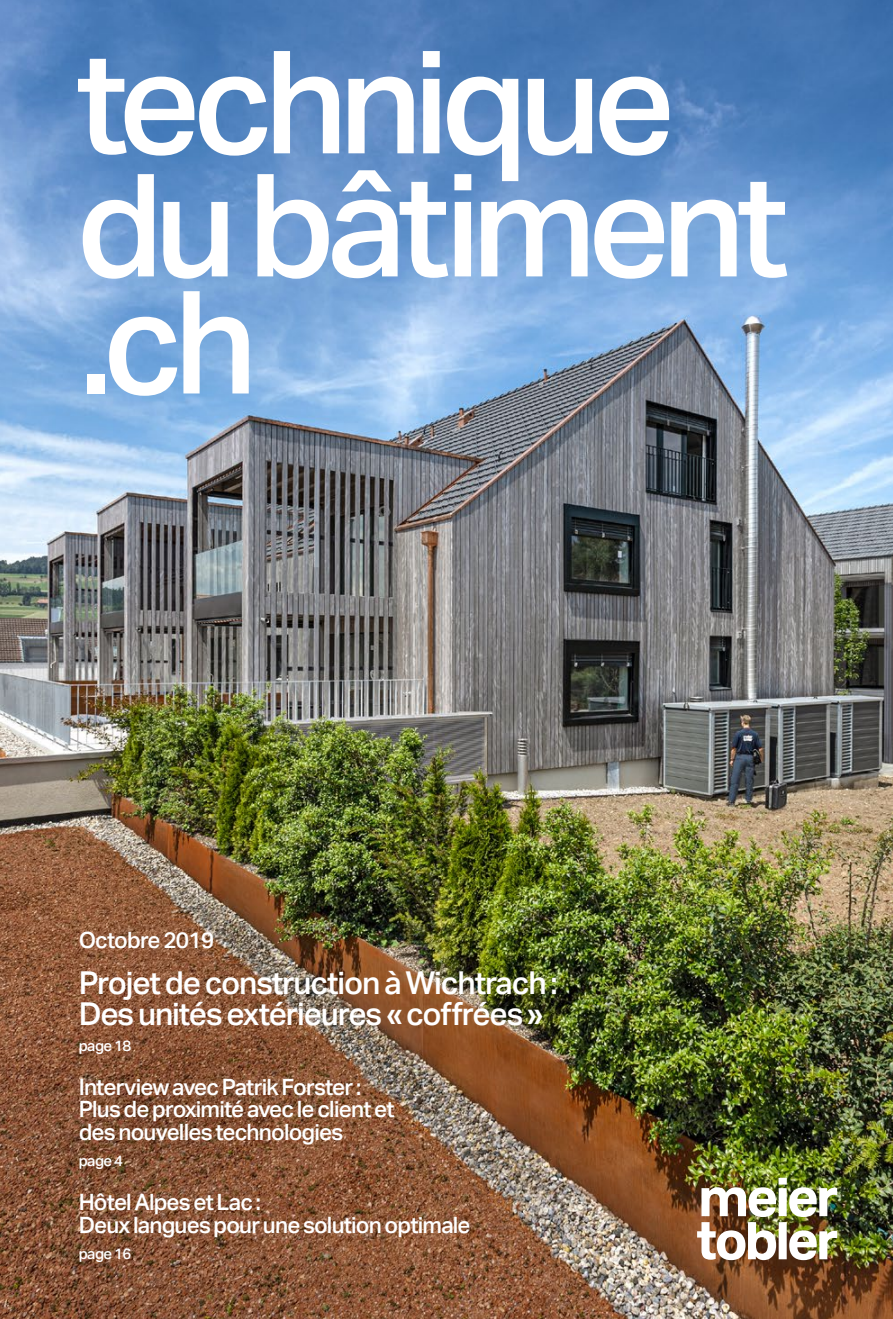
<style>
.page{position:relative;width:893px;height:1319px;background:#fff}
.page>*{position:absolute;margin:0;border:0;box-sizing:border-box;transform-origin:0 0}
._00_Randnotiz_Quote{font:500 143.1px/123px "Aktiv Grotesk";letter-spacing:-.06em;color:#fff}
.Cover_Inhalt{font:500 31.5px/31.5px "Aktiv Grotesk";letter-spacing:-.035em;color:#fff}
.Cover_Inhalt-2{font:500 22.5px/22.5px "Aktiv Grotesk";letter-spacing:-.035em;color:#fff}
.Cover_Inhalt-3{font:500 15px "Aktiv Grotesk";letter-spacing:-.035em;color:#fff}
</style>
<div class="page">
<img style="left:0;top:0;width:893px;height:1318px">
<img style="left:697px;top:1177px;width:140px;height:82px">
<p class="_00_Randnotiz_Quote" style="left:76px;top:42px;width:714px">technique du bâtiment</p>
<p class="_00_Randnotiz_Quote" style="left:80px;top:282px;width:179px">.ch</p>
<p class="Cover_Inhalt-2" style="left:79px;top:928px;width:137px">Octobre 2019</p>
<p class="Cover_Inhalt" style="left:79px;top:967px;width:481px">Projet de construction à Wichtrach:<br>Des unités extérieures «coffrées»</p>
<p class="Cover_Inhalt-3" style="left:79px;top:1036px;width:54px">page 18</p>
<p class="Cover_Inhalt-2" style="left:79px;top:1075px;width:317px">Interview avec Patrik Forster:<br>Plus de proximité avec le client et des nouvelles technologies</p>
<p class="Cover_Inhalt-3" style="left:79px;top:1152px;width:46px">page4</p>
<p class="Cover_Inhalt-2" style="left:79px;top:1190px;width:394px">Hôtel Alpes et Lac:<br>Deux langues pour une solution optimale</p>
<p class="Cover_Inhalt-3" style="left:79px;top:1245px;width:54px">page16</p>
</div>
